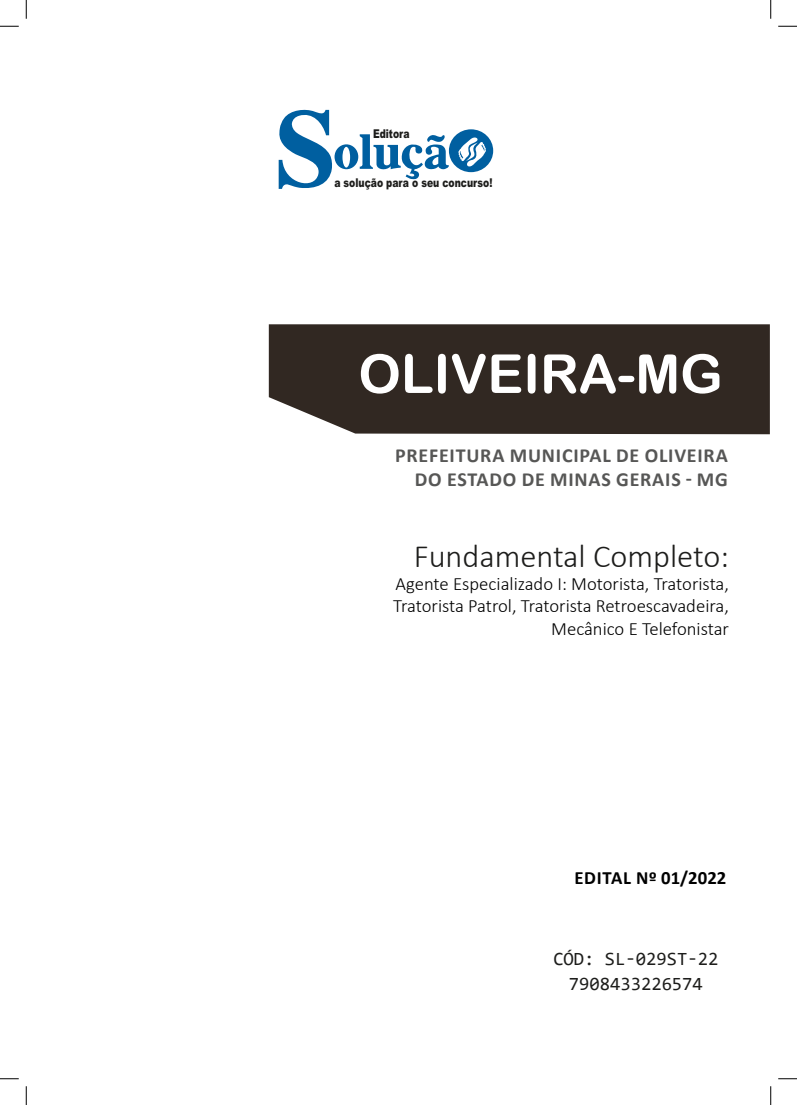
<style>
.page{position:relative;width:797px;height:1105px;background:#fff}
.page>*{position:absolute;margin:0;border:0;box-sizing:border-box;transform-origin:0 0}
.TÍTULO{font:53.75px "Arial Rounded MT Bold";color:#fff}
.CARGO{font:300 32.5px "Calibri";color:#1d1d1b}
.SUBTÍTULO{font:700 20px/24px "Calibri";letter-spacing:.04em;color:#575756;text-align:right}
.Sub__Cargos{font:300 18.75px "Calibri";color:#000}
.SKU_CÓD{font:18.75px/25px "Consolas";color:#1d1d1b;text-align:center}
.EDITAL{font:700 18.75px "Calibri";letter-spacing:.01em;color:#000}
.t1{font:900 12.12px "Arial";color:#1d1d1b;scale:.76 1}
</style>
<div class="page">
<div style="left:269px;top:324px;width:500px;height:110px;background:#312822"></div>
<svg style="left:279px;top:110px;width:214px;height:79px"></svg>
<svg style="left:0;top:25px;width:19px;height:2px"></svg>
<svg style="left:778px;top:25px;width:19px;height:2px"></svg>
<svg style="left:0;top:1078px;width:19px;height:1px"></svg>
<svg style="left:778px;top:1078px;width:19px;height:1px"></svg>
<svg style="left:25px;top:0;width:2px;height:19px"></svg>
<svg style="left:25px;top:1086px;width:2px;height:19px"></svg>
<svg style="left:770px;top:0;width:1px;height:19px"></svg>
<svg style="left:770px;top:1086px;width:1px;height:19px"></svg>
<p class="t1" style="left:373px;top:125px;width:50px">Editora</p>
<p class="t1" style="left:334px;top:174px;width:210px">a solução para o seu concurso!</p>
<p class="TÍTULO" style="left:358px;top:342px;width:366px">OLIVEIRA-MG</p>
<p class="SUBTÍTULO" style="left:395px;top:443px;width:334px">PREFEITURA MUNICIPAL DE OLIVEIRA<br>DO ESTADO DE MINAS GERAIS - MG</p>
<p class="CARGO" style="left:414px;top:536px;width:317px">Fundamental Completo:</p>
<p class="Sub__Cargos" style="left:395px;top:572px;width:335px">Agente Especializado I: Motorista, Tratorista,</p>
<p class="Sub__Cargos" style="left:393px;top:594px;width:337px">Tratorista Patrol, Tratorista Retroescavadeira,</p>
<p class="Sub__Cargos" style="left:551px;top:617px;width:179px">Mecânico E Telefonistar</p>
<p class="EDITAL" style="left:574px;top:864px;width:153px">EDITAL Nº 01/2022</p>
<p class="SKU_CÓD" style="left:553px;top:946px;width:166px">CÓD: SL-029ST-22<br>7908433226574</p>
</div>
